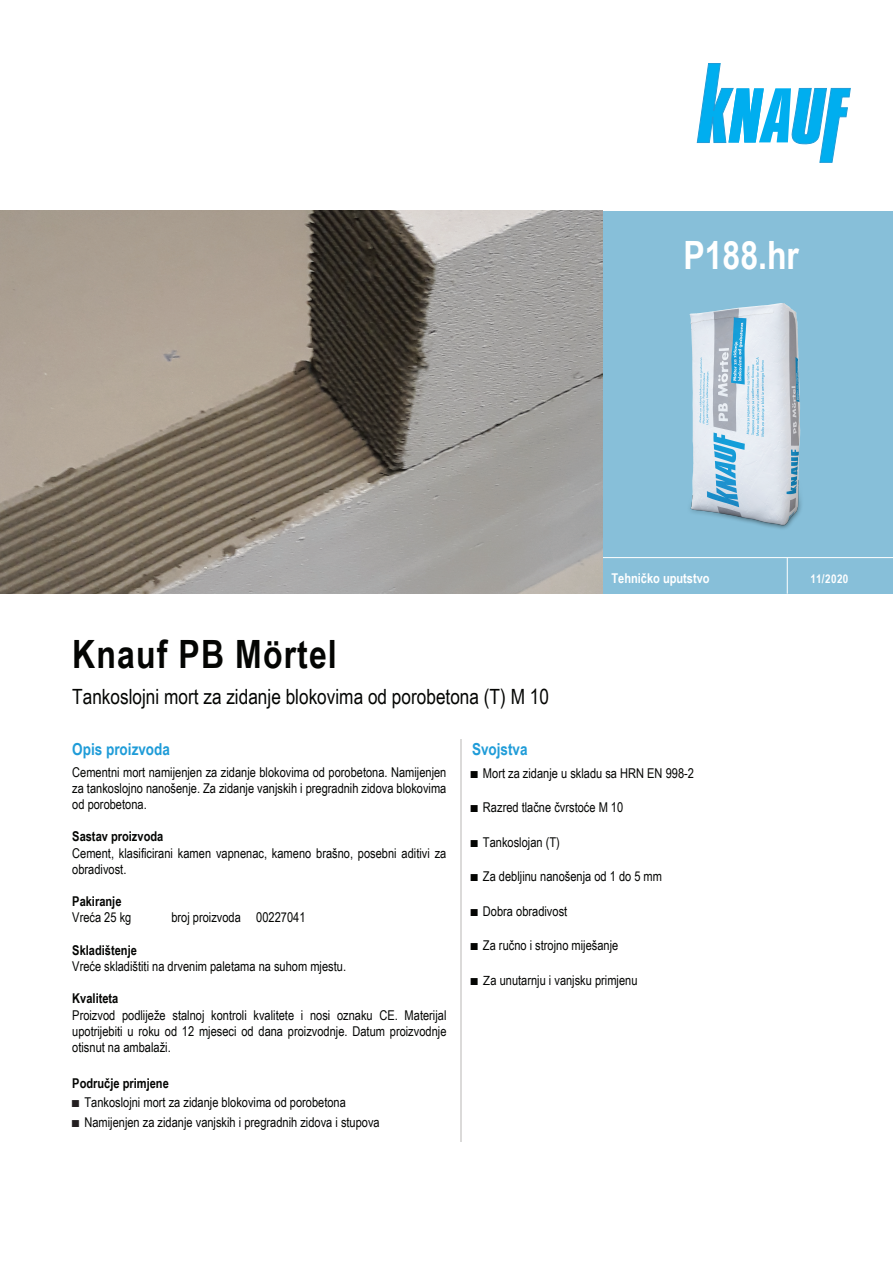
<style>
.page{position:relative;width:893px;height:1263px;background:#fff}
.page>*{position:absolute;margin:0;border:0;box-sizing:border-box;transform-origin:0 0}
.t1{font:700 39px "Arial Narrow";letter-spacing:.03em;color:#040503}
.t2{font:700 39px "Arial Narrow";color:#fff}
.t3{font:21px "Arial Narrow";color:#040503}
.t4{font:700 16.5px "Arial Narrow";color:#1f9cd8}
.t5{font:13.5px/16.2px "Arial Narrow";color:#040503;text-align:justify}
.t6{font:700 13.5px "Arial Narrow";color:#040503}
.t7{font:700 13.5px "Arial Narrow";color:#fff}
.t8{font:700 12px "Arial Narrow";letter-spacing:.03em;color:#fff}
.s1{font-size:15px;color:#231f20}
.s2{font-size:15px}
.s3{font-family:"Myriad Pro"}
</style>
<div class="page">
<hr style="left:461px;top:739px;width:1px;height:403px;background:#dbdad9">
<svg style="left:697px;top:63px;width:153px;height:99px"></svg>
<div style="left:602px;top:211px;width:291px;height:383px;background:#87bfd9"></div>
<hr style="left:601px;top:557px;width:292px;height:1px;background:#fff">
<hr style="left:787px;top:558px;width:1px;height:36px;background:#fff">
<img style="left:689px;top:303px;width:112px;height:226px">
<img style="left:0;top:210px;width:602px;height:384px">
<h1 class="t2" style="left:683px;top:226px;width:117px">P188.hr</h1>
<p class="t7" style="left:611px;top:568px;width:100px">Tehničko uputstvo</p>
<p class="t8" style="left:810px;top:570px;width:39px">11/2020</p>
<h1 class="t1" style="left:72px;top:624px;width:266px">Knauf PB Mörtel</h1>
<h2 class="t3" style="left:72px;top:681px;width:478px">Tankoslojni mort za zidanje blokovima od porobetona (T) M 10</h2>
<p class="t4" style="left:72px;top:737px;width:99px">Opis proizvoda</p>
<p class="t4" style="left:472px;top:737px;width:57px">Svojstva</p>
<p class="t5" style="left:72px;top:763px;width:376px">Cementni mort namijenjen za zidanje blokovima od porobetona. Namijenjen za tankoslojno nanošenje. Za zidanje vanjskih i pregradnih zidova blokovima od porobetona.</p>
<p class="t6" style="left:72px;top:826px;width:93px">Sastav proizvoda</p>
<p class="t5" style="left:72px;top:844px;width:376px">Cement, klasificirani kamen vapnenac, kameno brašno, posebni aditivi za obradivost.</p>
<p class="t6" style="left:72px;top:891px;width:51px">Pakiranje</p>
<p class="t5" style="left:72px;top:909px;width:61px">Vreća 25 kg</p>
<p class="t5" style="left:171px;top:909px;width:136px">broj proizvoda 00227041</p>
<p class="t6" style="left:72px;top:940px;width:66px">Skladištenje</p>
<p class="t5" style="left:72px;top:958px;width:275px">Vreće skladištiti na drvenim paletama na suhom mjestu.</p>
<p class="t6" style="left:72px;top:988px;width:48px">Kvaliteta</p>
<p class="t5" style="left:72px;top:1006px;width:376px">Proizvod podliježe stalnoj kontroli kvalitete i nosi oznaku CE. Materijal upotrijebiti u roku od 12 mjeseci od dana proizvodnje. Datum proizvodnje otisnut na ambalaži.</p>
<p class="t6" style="left:72px;top:1073px;width:98px">Područje primjene</p>
<p class="t5" style="left:72px;top:1094px;width:275px"><span class="s1">■</span> Tankoslojni mort za zidanje blokovima od porobetona</p>
<p class="t5" style="left:72px;top:1113px;width:309px"><span class="s1">■</span> Namijenjen za zidanje vanjskih i pregradnih zidova i stupova</p>
<p class="t5" style="left:471px;top:764px;width:225px"><span class="s2">■</span> Mort za zidanje u skladu sa HRN EN 998-2</p>
<p class="t5" style="left:471px;top:799px;width:154px"><span class="s2">■</span> Razred tlačne čvrstoće M 10</p>
<p class="t5" style="left:471px;top:833px;width:91px"><span class="s2">■</span> Tankoslojan (T)</p>
<p class="t5" style="left:471px;top:868px;width:193px"><span class="s2">■</span> Za debljinu nanošenja od 1 do 5 mm</p>
<p class="t5" style="left:471px;top:902px;width:98px"><span class="s2">■</span> Dobra obradivost</p>
<p class="t5" style="left:471px;top:937px;width:149px"><span class="s2">■</span> Za ručno i strojno miješanje</p>
<p class="t5" style="left:471px;top:971px;width:168px"><span class="s2">■</span> <span class="s3">Z</span>a unutarnju i vanjsku primjenu</p>
</div>
